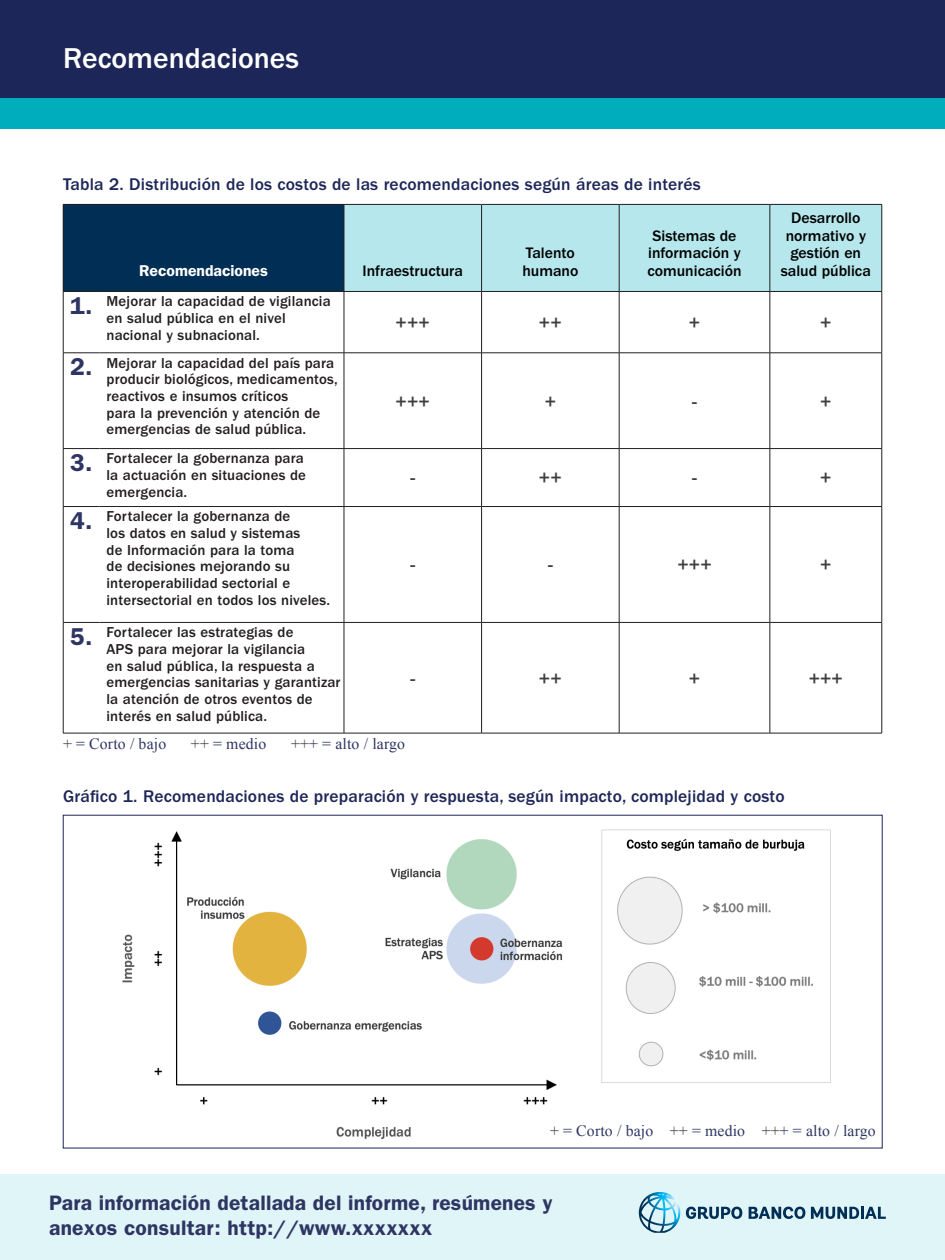
<style>
.page{position:relative;width:945px;height:1260px;background:#fff}
.page>*{position:absolute;margin:0;border:0;box-sizing:border-box;transform-origin:0 0}
.heading_1{font:500 29.75px "Franklin Gothic";color:#fff}
.recommendations{font:600 24.5px "Franklin Gothic";color:#2e3563}
.Body_Text{font:600 21px/24.5px "Franklin Gothic";letter-spacing:.01em;color:#2e3563}
.Body_Text-2{font:500 19.25px "Franklin Gothic";color:#3e3e3f}
.graph_title{font:500 17.5px "Franklin Gothic";letter-spacing:.01em;color:#1d2658}
.t1{font:500 15.75px/17.5px "Franklin Gothic";color:#000;text-align:center}
.source{font:15.75px "Times New Roman";letter-spacing:.01em;color:#2e3563}
.t2{font:600 15.75px "Franklin Gothic";color:#fff}
.Body_Text-3{font:500 14.88px/16.6px "Franklin Gothic";letter-spacing:.01em;color:#231f20}
.s1{color:#3e3e3f}
</style>
<div class="page">
<div style="left:0;top:0;width:945px;height:122px;background:#1d2658"></div>
<div style="left:0;top:98px;width:945px;height:31px;background:#00adbd"></div>
<div style="left:63px;top:204px;width:281px;height:87px;background:#002e54"></div>
<div style="left:345px;top:205px;width:536px;height:86px;background:#b5e7ec"></div>
<hr style="left:63px;top:204px;width:37px;height:1px;background:#231f20">
<hr style="left:63px;top:205px;width:1px;height:86px;background:#231f20">
<hr style="left:100px;top:204px;width:244px;height:1px;background:#231f20">
<hr style="left:344px;top:204px;width:138px;height:1px;background:#231f20">
<hr style="left:482px;top:204px;width:137px;height:1px;background:#231f20">
<hr style="left:481px;top:205px;width:1px;height:86px;background:#231f20">
<hr style="left:619px;top:204px;width:151px;height:1px;background:#231f20">
<hr style="left:619px;top:205px;width:1px;height:86px;background:#231f20">
<hr style="left:770px;top:204px;width:112px;height:1px;background:#231f20">
<hr style="left:770px;top:205px;width:1px;height:86px;background:#231f20">
<hr style="left:881px;top:205px;width:1px;height:86px;background:#231f20">
<hr style="left:63px;top:291px;width:37px;height:1px;background:#231f20">
<hr style="left:100px;top:291px;width:244px;height:1px;background:#231f20">
<hr style="left:770px;top:291px;width:112px;height:1px;background:#231f20">
<hr style="left:63px;top:292px;width:1px;height:61px;background:#231f20">
<hr style="left:881px;top:292px;width:1px;height:61px;background:#231f20">
<hr style="left:63px;top:353px;width:37px;height:1px;background:#231f20">
<hr style="left:63px;top:353px;width:1px;height:95px;background:#231f20">
<hr style="left:100px;top:353px;width:244px;height:1px;background:#231f20">
<hr style="left:344px;top:353px;width:1px;height:95px;background:#231f20">
<hr style="left:481px;top:353px;width:1px;height:95px;background:#231f20">
<hr style="left:619px;top:353px;width:1px;height:95px;background:#231f20">
<hr style="left:770px;top:353px;width:112px;height:1px;background:#231f20">
<hr style="left:770px;top:353px;width:1px;height:95px;background:#231f20">
<hr style="left:881px;top:353px;width:1px;height:95px;background:#231f20">
<hr style="left:63px;top:448px;width:37px;height:1px;background:#231f20">
<hr style="left:63px;top:449px;width:1px;height:57px;background:#231f20">
<hr style="left:100px;top:448px;width:244px;height:1px;background:#231f20">
<hr style="left:344px;top:448px;width:138px;height:1px;background:#231f20">
<hr style="left:344px;top:449px;width:1px;height:57px;background:#231f20">
<hr style="left:482px;top:448px;width:137px;height:1px;background:#231f20">
<hr style="left:481px;top:449px;width:1px;height:57px;background:#231f20">
<hr style="left:619px;top:448px;width:151px;height:1px;background:#231f20">
<hr style="left:619px;top:449px;width:1px;height:57px;background:#231f20">
<hr style="left:770px;top:448px;width:112px;height:1px;background:#231f20">
<hr style="left:770px;top:449px;width:1px;height:57px;background:#231f20">
<hr style="left:881px;top:449px;width:1px;height:57px;background:#231f20">
<hr style="left:63px;top:506px;width:37px;height:1px;background:#231f20">
<hr style="left:63px;top:507px;width:1px;height:115px;background:#231f20">
<hr style="left:100px;top:506px;width:244px;height:1px;background:#231f20">
<hr style="left:344px;top:506px;width:138px;height:1px;background:#231f20">
<hr style="left:344px;top:507px;width:1px;height:115px;background:#231f20">
<hr style="left:482px;top:506px;width:137px;height:1px;background:#231f20">
<hr style="left:481px;top:507px;width:1px;height:115px;background:#231f20">
<hr style="left:619px;top:506px;width:151px;height:1px;background:#231f20">
<hr style="left:619px;top:507px;width:1px;height:115px;background:#231f20">
<hr style="left:770px;top:506px;width:112px;height:1px;background:#231f20">
<hr style="left:770px;top:507px;width:1px;height:115px;background:#231f20">
<hr style="left:881px;top:507px;width:1px;height:115px;background:#231f20">
<hr style="left:63px;top:622px;width:37px;height:1px;background:#231f20">
<hr style="left:63px;top:623px;width:1px;height:110px;background:#231f20">
<hr style="left:100px;top:622px;width:244px;height:1px;background:#231f20">
<hr style="left:770px;top:622px;width:112px;height:1px;background:#231f20">
<hr style="left:881px;top:623px;width:1px;height:110px;background:#231f20">
<hr style="left:63px;top:733px;width:37px;height:1px;background:#231f20">
<hr style="left:100px;top:733px;width:244px;height:1px;background:#231f20">
<hr style="left:770px;top:733px;width:112px;height:1px;background:#231f20">
<hr style="left:344px;top:205px;width:1px;height:86px;background:#231f20">
<hr style="left:344px;top:623px;width:1px;height:110px;background:#231f20">
<hr style="left:344px;top:291px;width:138px;height:1px;background:#231f20">
<hr style="left:344px;top:622px;width:138px;height:1px;background:#231f20">
<hr style="left:482px;top:622px;width:137px;height:1px;background:#231f20">
<hr style="left:482px;top:291px;width:137px;height:1px;background:#231f20">
<hr style="left:619px;top:291px;width:151px;height:1px;background:#231f20">
<hr style="left:619px;top:622px;width:151px;height:1px;background:#231f20">
<hr style="left:344px;top:292px;width:1px;height:61px;background:#231f20">
<hr style="left:481px;top:292px;width:1px;height:61px;background:#231f20">
<hr style="left:481px;top:623px;width:1px;height:110px;background:#231f20">
<hr style="left:619px;top:623px;width:1px;height:110px;background:#231f20">
<hr style="left:619px;top:292px;width:1px;height:61px;background:#231f20">
<hr style="left:770px;top:292px;width:1px;height:61px;background:#231f20">
<hr style="left:770px;top:623px;width:1px;height:110px;background:#231f20">
<hr style="left:344px;top:353px;width:138px;height:1px;background:#231f20">
<hr style="left:344px;top:733px;width:138px;height:1px;background:#231f20">
<hr style="left:482px;top:733px;width:137px;height:1px;background:#231f20">
<hr style="left:482px;top:353px;width:137px;height:1px;background:#231f20">
<hr style="left:619px;top:353px;width:151px;height:1px;background:#231f20">
<hr style="left:619px;top:733px;width:151px;height:1px;background:#231f20">
<img style="left:122px;top:829px;width:709px;height:310px">
<div style="left:0;top:1174px;width:945px;height:86px;background:#e0f5f7"></div>
<svg style="left:639px;top:1192px;width:41px;height:41px"></svg>
<svg style="left:686px;top:1207px;width:56px;height:12px"></svg>
<svg style="left:749px;top:1207px;width:56px;height:12px"></svg>
<svg style="left:811px;top:1207px;width:75px;height:12px"></svg>
<p class="heading_1" style="left:63px;top:41px;width:238px">Recomendaciones</p>
<p class="graph_title" style="left:63px;top:174px;width:639px">Tabla 2. Distribución de los costos de las recomendaciones según áreas de interés</p>
<p class="t2" style="left:139px;top:261px;width:130px">Recomendaciones</p>
<p class="t1" style="left:363px;top:262px;width:102px">Infraestructura</p>
<p class="t1" style="left:522px;top:244px;width:58px;text-align:left">Talento humano</p>
<p class="t1" style="left:647px;top:227px;width:96px">Sistemas de información y comunicación</p>
<p class="t1" style="left:781px;top:209px;width:92px">Desarrollo normativo y gestión en salud pública</p>
<p class="recommendations" style="left:70px;top:291px;width:24px">1.</p>
<p class="Body_Text-3" style="left:107px;top:293px;width:226px">Mejorar la capacidad de vigilancia en salud pública en el nivel nacional y subnacional.</p>
<p class="recommendations" style="left:70px;top:352px;width:24px">2.</p>
<p class="Body_Text-3" style="left:107px;top:355px;width:233px">Mejorar la capacidad del país para producir biológicos, medicamentos, reactivos e insumos críticos<br>para la prevención y atención de emergencias de salud pública.</p>
<p class="recommendations" style="left:70px;top:448px;width:24px">3.</p>
<p class="Body_Text-3" style="left:107px;top:450px;width:201px">Fortalecer la gobernanza para la actuación en situaciones de emergencia.</p>
<p class="recommendations" style="left:70px;top:506px;width:24px">4.</p>
<p class="Body_Text-3" style="left:107px;top:508px;width:225px">Fortalecer la gobernanza de<br>los datos en salud y sistemas<br>de Información para la toma<br>de decisiones mejorando su interoperabilidad sectorial e intersectorial en todos los niveles.</p>
<p class="recommendations" style="left:70px;top:622px;width:24px">5.</p>
<p class="Body_Text-3" style="left:107px;top:624px;width:235px">Fortalecer las estrategias de<br>APS para mejorar la vigilancia<br>en salud pública, la respuesta a emergencias sanitarias y garantizar la atención de otros eventos de interés en salud pública.</p>
<p class="Body_Text-2" style="left:396px;top:312px;width:36px">+++</p>
<p class="Body_Text-2" style="left:539px;top:312px;width:24px">++</p>
<p class="Body_Text-2" style="left:689px;top:312px;width:13px">+</p>
<p class="Body_Text-2" style="left:820px;top:312px;width:13px">+</p>
<p class="Body_Text-2" style="left:396px;top:390px;width:36px">+++</p>
<p class="Body_Text-2" style="left:545px;top:390px;width:13px">+</p>
<p class="Body_Text-2" style="left:692px;top:390px;width:6px">-</p>
<p class="Body_Text-2" style="left:820px;top:390px;width:13px">+</p>
<p class="Body_Text-2" style="left:410px;top:467px;width:6px">-</p>
<p class="Body_Text-2" style="left:539px;top:467px;width:24px">++</p>
<p class="Body_Text-2" style="left:692px;top:467px;width:6px">-</p>
<p class="Body_Text-2" style="left:820px;top:467px;width:13px">+</p>
<p class="Body_Text-2" style="left:410px;top:554px;width:6px">-</p>
<p class="Body_Text-2" style="left:548px;top:554px;width:6px">-</p>
<p class="Body_Text-2" style="left:677px;top:554px;width:36px">+++</p>
<p class="Body_Text-2" style="left:820px;top:554px;width:13px">+</p>
<p class="Body_Text-2" style="left:410px;top:667px;width:6px">-</p>
<p class="Body_Text-2" style="left:539px;top:667px;width:24px">++</p>
<p class="Body_Text-2" style="left:689px;top:667px;width:13px">+</p>
<p class="Body_Text-2" style="left:809px;top:667px;width:36px">+++</p>
<p class="source" style="left:63px;top:733px;width:105px"><span class="s1">+</span> = Corto / bajo</p>
<p class="source" style="left:191px;top:733px;width:77px"><span class="s1">++</span> = medio</p>
<p class="source" style="left:291px;top:733px;width:116px"><span class="s1">++</span>+ = alto / largo</p>
<p class="graph_title" style="left:63px;top:786px;width:723px">Gráfico 1. Recomendaciones de preparación y respuesta, según impacto, complejidad y costo</p>
<p class="source" style="left:550px;top:1120px;width:327px"><span class="s1">+</span> = Corto / bajo <span class="s1">++</span> = medio <span class="s1">++</span>+ = alto / largo</p>
<p class="Body_Text" style="left:49px;top:1191px;width:505px">Para información detallada del informe, resúmenes y anexos consultar: http://www.xxxxxxx</p>
</div>
